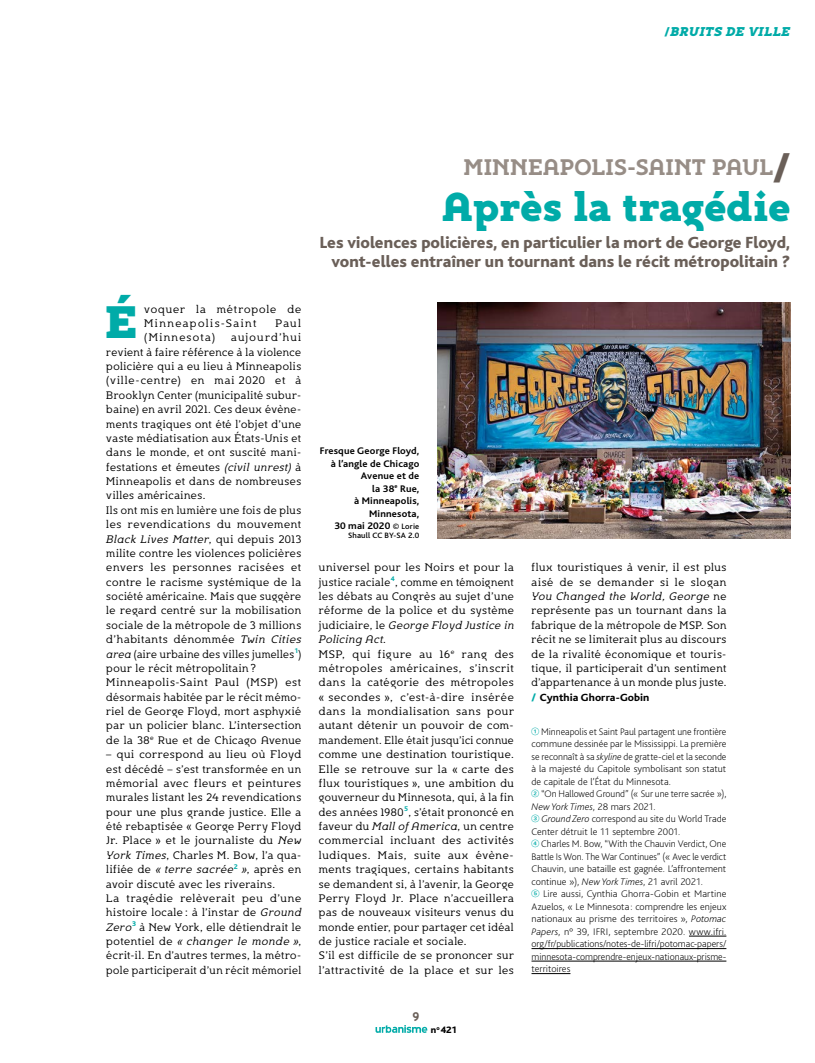
<style>
.page{position:relative;width:815px;height:1063px;background:#fff}
.page>*{position:absolute;margin:0;border:0;box-sizing:border-box;transform-origin:0 0}
.COURANT_Texte_lettri{font:900 45.38px "Egon";color:#00aba8;scale:1.05 1}
.BRUITS_DE_VILLE_Titr{font:900 40px "Egon";letter-spacing:-.015em;color:#00aba8}
.BRUITS_DE_VILLE_Titr-2{font:700 22.5px "Egon";letter-spacing:-.025em;color:#978d86}
.BRUITS_DE_VILLE_Titr-3{font:800 16.88px/19.4px "Bliss";color:#6a5f58;text-align:right}
.t1{font:italic 900 12.75px "Egon";color:#00aba8}
.t2{font:700 12.5px "Egon";color:#6a5f58}
.COURANT_Texte{font:300 10.88px/14.4px "Egon";letter-spacing:.045em;color:#000;text-align:justify}
.COURANT_Texte_lettri-2{font:300 10.88px/14.4px "Egon";letter-spacing:.07em;color:#000;text-align:justify}
.COURANT_Texte_lettri-3{font:300 10.88px/14.4px "Egon";letter-spacing:.095em;color:#000}
.COURANT_Texte_lettri-4{font:300 10.88px "Egon";letter-spacing:.115em;color:#000}
.COURANT_Notes{font:200 10px/12.5px "Bliss";color:#000;text-align:justify}
.COURANT_Notes-2{font:200 10px/12.5px "Bliss";color:#000;text-align:justify;scale:1.05 1}
.COURANT_Légende{font:700 10px/12.5px "Bliss";letter-spacing:.015em;color:#000;text-align:right;scale:1.04 1}
.t3{font:800 9.75px "Bliss";color:#000}
.COURANT_Légende-2{font:500 8.12px "Bliss";letter-spacing:.015em;color:#000;scale:1.04 1}
.s1{font-family:"Bliss";font-weight:800;font-style:normal}
.s2{font-style:italic}
.s3{font-family:"Bliss";font-weight:800;font-size:40px;color:#6a5f58}
.s4{font-weight:500;font-size:8.12px}
.s5{font-family:"Bliss";font-weight:800;color:#00aba8}
.s6{font-family:"Bliss";font-weight:800}
.s7{font-family:"Numerics P01";font-weight:400;color:#00aba8}
</style>
<div class="page">
<svg style="left:376px;top:1025px;width:51px;height:8px"></svg>
<hr style="left:689px;top:936px;width:37px;height:1px;background:#000">
<hr style="left:531px;top:948px;width:195px;height:1px;background:#000">
<hr style="left:531px;top:961px;width:195px;height:1px;background:#000">
<hr style="left:531px;top:973px;width:39px;height:1px;background:#000">
<img style="left:437px;top:303px;width:353px;height:235px">
<p class="t1" style="left:665px;top:23px;width:127px"><span class="s1">/</span>BRUITS DE VILLE</p>
<p class="COURANT_Texte_lettri" style="left:104px;top:293px;width:34px">É</p>
<p class="COURANT_Texte_lettri-3" style="left:144px;top:302px;width:158px">voquer la métropole de<br>Minneapolis-Saint</p>
<p class="COURANT_Texte_lettri-2" style="left:275px;top:316px;width:27px">Paul</p>
<p class="COURANT_Texte_lettri-4" style="left:144px;top:331px;width:72px">(Minnesota)</p>
<p class="COURANT_Texte_lettri-2" style="left:106px;top:330px;width:196px;text-indent:125px">aujourd’hui revient à faire référence à la violence policière qui a eu lieu à Minneapolis (ville-centre) en mai 2020 et à Brooklyn Center (municipalité subur&shy;baine) en avril 2021. Ces deux évène&shy;ments tragiques ont été l’objet d’une vaste médiatisation aux États-Unis et dans le monde, et ont suscité mani&shy;festations et émeutes <span class="s2">(civil unrest)</span> à Minneapolis et dans de nombreuses villes américaines.</p>
<p class="COURANT_Texte" style="left:106px;top:503px;width:196px">Ils ont mis en lumière une fois de plus les revendications du mouvement <span class="s2">Black Lives Matter</span>, qui depuis 2013 milite contre les violences policières envers les personnes racisées et contre le racisme systémique de la société américaine. Mais que suggère le regard centré sur la mobilisation sociale de la métropole de 3 millions d’habitants dénommée <span class="s2">Twin Cities area</span> (aire urbaine des villes jumelles<sup>1</sup>) pour le récit métropolitain ?</p>
<p class="COURANT_Texte" style="left:106px;top:675px;width:196px">Minneapolis-Saint Paul (MSP) est désormais habitée par le récit mémo&shy;riel de George Floyd, mort asphyxié par un policier blanc. L’intersection de la 38<sup>e</sup> Rue et de Chicago Avenue</p>
<p class="COURANT_Texte" style="left:106px;top:747px;width:196px">– qui correspond au lieu où Floyd est décédé – s’est transformée en un mémorial avec fleurs et peintures murales listant les 24 revendications pour une plus grande justice. Elle a été rebaptisée « George Perry Floyd Jr. Place » et le journaliste du <span class="s2">New York Times</span>, Charles M. Bow, l’a qua&shy;lifiée de <span class="s2">« terre sacrée</span><sup>2</sup> <span class="s2">»</span>, après en avoir discuté avec les riverains.</p>
<p class="COURANT_Texte" style="left:106px;top:891px;width:196px">La tragédie relèverait peu d’une histoire locale : à l’instar de <span class="s2">Ground Zero</span><sup>3</sup> à New York, elle détiendrait le potentiel de <span class="s2">« changer le monde »</span>, écrit-il. En d’autres termes, la métro&shy;pole participerait d’un récit mémoriel</p>
<p class="BRUITS_DE_VILLE_Titr-2" style="left:463px;top:153px;width:328px">MINNEAPOLIS-SAINT PAUL<span class="s3">/</span></p>
<p class="BRUITS_DE_VILLE_Titr" style="left:441px;top:182px;width:351px">Après la tragédie</p>
<p class="BRUITS_DE_VILLE_Titr-3" style="left:320px;top:233px;width:472px">Les violences policières, en particulier la mort de George Floyd, vont-elles entraîner un tournant dans le récit métropolitain ?</p>
<p class="COURANT_Légende" style="left:320px;top:445px;width:97px">Fresque George Floyd, à l’angle de Chicago<br>Avenue et de<br>la 38<sup>e</sup> Rue,<br>à Minneapolis,<br>Minnesota,<br>30 mai 2020 <span class="s4">© Lorie</span></p>
<p class="COURANT_Légende-2" style="left:348px;top:531px;width:70px">Shaull CC BY-SA 2.0</p>
<p class="COURANT_Texte" style="left:319px;top:560px;width:196px">universel pour les Noirs et pour la justice raciale<sup>4</sup>, comme en témoignent les débats au Congrès au sujet d’une réforme de la police et du système judiciaire, le <span class="s2">George Floyd Justice in Policing Act</span>.</p>
<p class="COURANT_Texte" style="left:319px;top:647px;width:196px">MSP, qui figure au 16<sup>e</sup> rang des métropoles américaines, s’inscrit dans la catégorie des métropoles « secondes », c’est-à-dire insérée dans la mondialisation sans pour autant détenir un pouvoir de com&shy;mandement. Elle était jusqu’ici connue comme une destination touristique.<br>Elle se retrouve sur la « carte des flux touristiques », une ambition du gouverneur du Minnesota, qui, à la fin des années 1980<sup>5</sup>, s’était prononcé en faveur du <span class="s2">Mall of America</span>, un centre commercial incluant des activités ludiques. Mais, suite aux évène&shy;ments tragiques, certains habitants se demandent si, à l’avenir, la George Perry Floyd Jr. Place n’accueillera pas de nouveaux visiteurs venus du monde entier, pour partager cet idéal de justice raciale et sociale.</p>
<p class="COURANT_Texte" style="left:319px;top:948px;width:196px">S’il est difficile de se prononcer sur l’attractivité de la place et sur les</p>
<p class="t2" style="left:413px;top:1009px;width:8px">9</p>
<p class="t3" style="left:431px;top:1025px;width:28px">n<sup>o</sup> 421</p>
<p class="COURANT_Texte" style="left:531px;top:560px;width:196px">flux touristiques à venir, il est plus aisé de se demander si le slogan <span class="s2">You Changed the World, George</span> ne représente pas un tournant dans la fabrique de la métropole de MSP. Son récit ne se limiterait plus au discours de la rivalité économique et touris&shy;tique, il participerait d’un sentiment d’appartenance à un monde plus juste. <span class="s5">/</span> <span class="s6">Cynthia Ghorra-Gobin</span></p>
<p class="COURANT_Notes" style="left:531px;top:725px;width:196px"><span class="s7">!</span> Minneapolis et Saint Paul partagent une frontière commune dessinée par le Mississippi. La première se reconnaît à sa <span class="s2">skyline</span> de gratte-ciel et la seconde à la majesté du Capitole symbolisant son statut de capitale de l’État du Minnesota.</p>
<p class="COURANT_Notes" style="left:531px;top:788px;width:196px"><span class="s7">@</span> “On Hallowed Ground” (« Sur une terre sacrée »),<br><span class="s2">New York Times</span>, 28 mars 2021.</p>
<p class="COURANT_Notes" style="left:531px;top:813px;width:196px"><span class="s7">#</span> <span class="s2">Ground Zero</span> correspond au site du World Trade<br>Center détruit le 11 septembre 2001.</p>
<p class="COURANT_Notes" style="left:531px;top:838px;width:196px"><span class="s7">$</span> Charles M. Bow, “With the Chauvin Verdict, One Battle Is Won. The War Continues” (« Avec le verdict Chauvin, une bataille est gagnée. L’affrontement continue »), <span class="s2">New York Times</span>, 21 avril 2021.</p>
<p class="COURANT_Notes-2" style="left:531px;top:888px;width:187px"><span class="s7">%</span> Lire aussi, Cynthia Ghorra-Gobin et Martine Azuelos, « Le Minnesota: comprendre les enjeux nationaux au prisme des territoires », <span class="s2">Potomac Papers</span>, n° 39, IFRI, septembre 2020. www.ifri. org/fr/publications/notes-de-lifri/potomac-papers/ minnesota-comprendre-enjeux-nationaux-prisme&shy;territoires</p>
</div>
